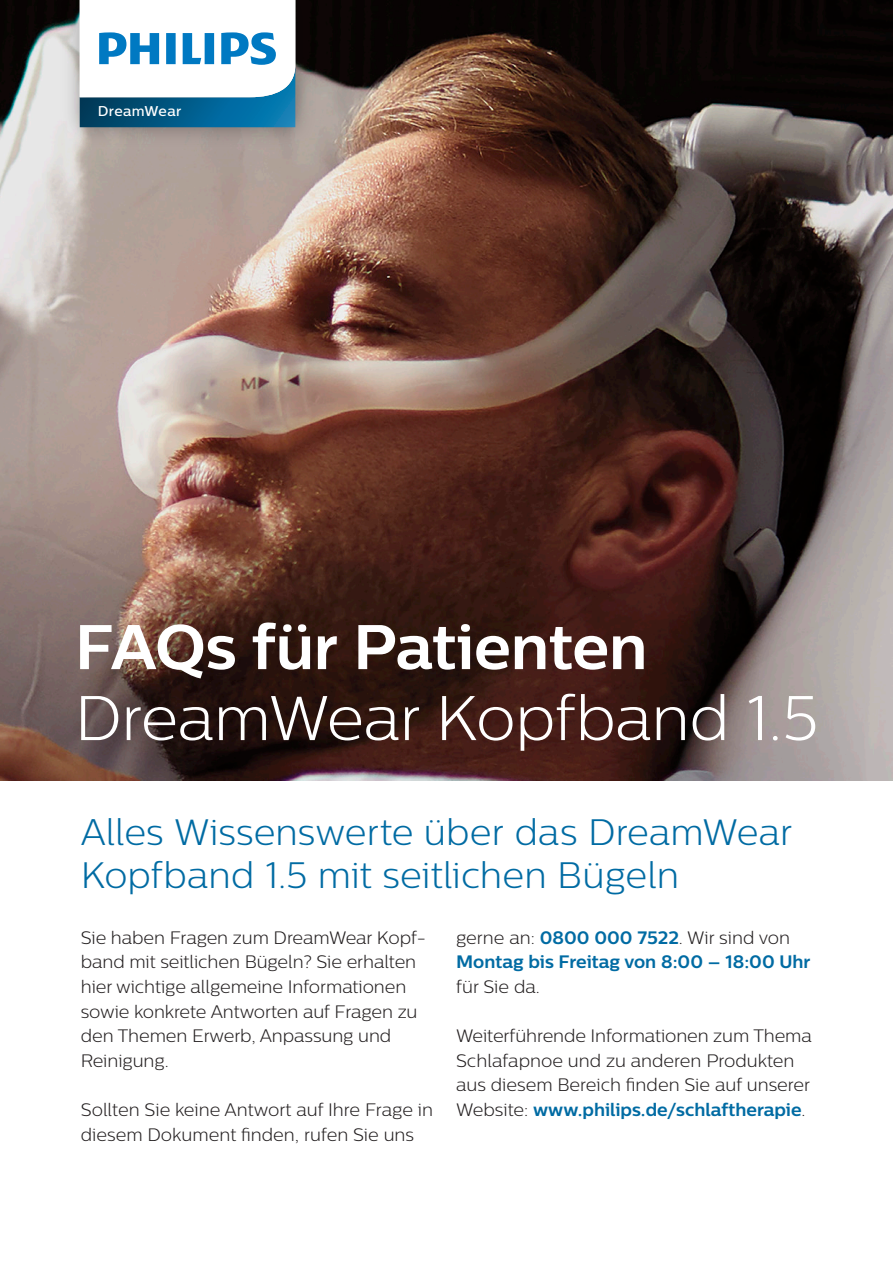
<style>
.page{position:relative;width:893px;height:1263px;background:#fff}
.page>*{position:absolute;margin:0;border:0;box-sizing:border-box;transform-origin:0 0}
.t1{font:300 62.85px "Centrale Sans";letter-spacing:-.005em;color:#fff}
.t2{font:700 62.85px "Centrale Sans";letter-spacing:-.005em;color:#fff}
.t3{font:300 36.75px/42.9px "Centrale Sans";color:#006ba3}
.t4{font:300 18px/24.6px "Centrale Sans";letter-spacing:-.005em;color:#231f20}
.t5{font:700 18px/24.6px "Centrale Sans";color:#006ba3}
.t6{font:500 14.25px "Centrale Sans";letter-spacing:.025em;color:#fff}
.s1{font-weight:300;color:#231f20}
.s2{font-weight:700;color:#006ba3}
</style>
<div class="page">
<img style="left:0;top:0;width:893px;height:781px">
<img style="left:54px;top:0;width:267px;height:153px">
<svg style="left:80px;top:0;width:215px;height:127px"></svg>
<p class="t6" style="left:98px;top:103px;width:85px">DreamWear</p>
<h1 class="t2" style="left:75px;top:609px;width:574px">FAQs für Patienten</h1>
<h1 class="t1" style="left:75px;top:682px;width:745px">DreamWear Kopfband 1.5</h1>
<h2 class="t3" style="left:81px;top:810px;width:713px">Alles Wissenswerte über das DreamWear<br>Kopfband 1.5 mit seitlichen Bügeln</h2>
<p class="t4" style="left:81px;top:925px;width:347px">Sie haben Fragen zum DreamWear Kopf&shy;band mit seitlichen Bügeln? Sie erhalten hier wichtige allgemeine Informationen sowie konkrete Antworten auf Fragen zu den Themen Erwerb, Anpassung und Reinigung.</p>
<p class="t4" style="left:81px;top:1097px;width:354px">Sollten Sie keine Antwort auf Ihre Frage in diesem Dokument finden, rufen Sie uns</p>
<p class="t5" style="left:456px;top:925px;width:356px"><span class="s1">gerne an:</span> 0800 000 7522<span class="s1">. Wir sind von<br></span>Montag bis Freitag von 8:00 – 18:00 Uhr</p>
<p class="t4" style="left:456px;top:974px;width:85px">für Sie da.</p>
<p class="t4" style="left:456px;top:1023px;width:357px">Weiterführende Informationen zum Thema Schlafapnoe und zu anderen Produkten aus diesem Bereich finden Sie auf unserer Website: <span class="s2">www.philips.de/schlaftherapie</span>.</p>
</div>
